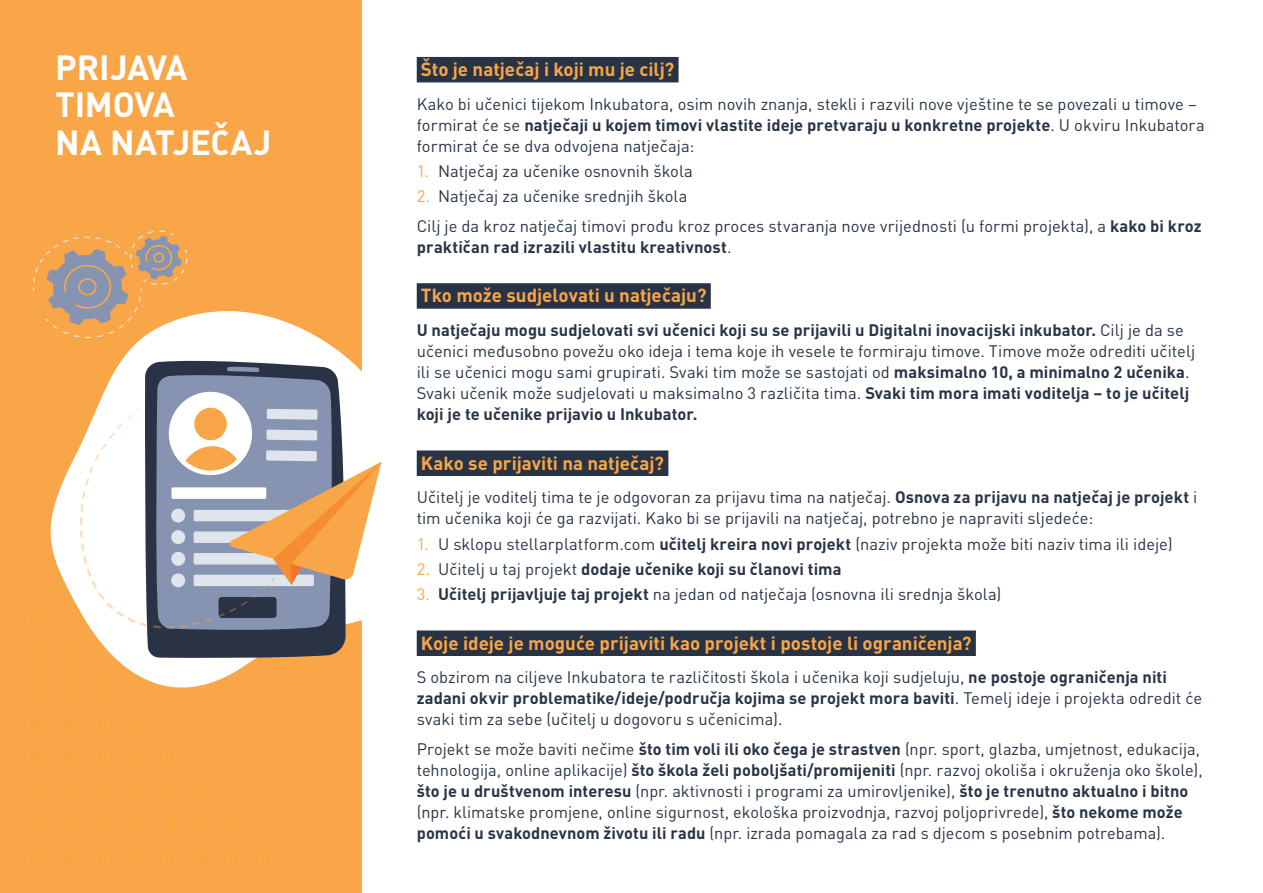
<style>
.page{position:relative;width:1263px;height:893px;background:#fff}
.page>*{position:absolute;margin:0;border:0;box-sizing:border-box;transform-origin:0 0}
.t1{font:700 34.5px/37.5px "DINX";letter-spacing:-.005em;color:#fff}
.t2{font:700 18.75px "DINX";color:#f9a648}
.t3{font:16.5px/21px "DINX";color:#283445}
.t4{font:700 16.5px "DINX";letter-spacing:.005em;color:#283445}
.s1{font-weight:700}
.s2{color:#f9a648}
.s3{font-weight:400}
.s4{font-weight:400;color:#f9a648}
</style>
<div class="page">
<div style="left:0;top:0;width:361px;height:893px;background:#f9a648"></div>
<div style="left:30px;top:854px;width:9px;height:9px;background:#f9a53e;border-radius:50%"></div>
<div style="left:64px;top:854px;width:9px;height:9px;background:#f9a53e;border-radius:50%"></div>
<div style="left:98px;top:854px;width:9px;height:9px;background:#f9a53e;border-radius:50%"></div>
<div style="left:131px;top:854px;width:10px;height:9px;background:#f9a53e;border-radius:50%"></div>
<div style="left:165px;top:854px;width:10px;height:9px;background:#f9a53e;border-radius:50%"></div>
<div style="left:199px;top:854px;width:9px;height:9px;background:#f9a53e;border-radius:50%"></div>
<div style="left:30px;top:820px;width:9px;height:9px;background:#f9a53e;border-radius:50%"></div>
<div style="left:64px;top:820px;width:9px;height:9px;background:#f9a53e;border-radius:50%"></div>
<div style="left:98px;top:820px;width:9px;height:9px;background:#f9a53e;border-radius:50%"></div>
<div style="left:131px;top:820px;width:10px;height:9px;background:#f9a53e;border-radius:50%"></div>
<div style="left:165px;top:820px;width:10px;height:9px;background:#f9a53e;border-radius:50%"></div>
<div style="left:199px;top:820px;width:9px;height:9px;background:#f9a53e;border-radius:50%"></div>
<div style="left:230px;top:854px;width:9px;height:9px;background:#f9a53e;border-radius:50%"></div>
<div style="left:262px;top:854px;width:9px;height:9px;background:#f9a53e;border-radius:50%"></div>
<div style="left:230px;top:820px;width:9px;height:9px;background:#f9a53e;border-radius:50%"></div>
<div style="left:30px;top:786px;width:9px;height:9px;background:#f9a53e;border-radius:50%"></div>
<div style="left:64px;top:786px;width:9px;height:9px;background:#f9a53e;border-radius:50%"></div>
<div style="left:98px;top:786px;width:9px;height:9px;background:#f9a53e;border-radius:50%"></div>
<div style="left:131px;top:786px;width:10px;height:9px;background:#f9a53e;border-radius:50%"></div>
<div style="left:165px;top:786px;width:10px;height:9px;background:#f9a53e;border-radius:50%"></div>
<div style="left:199px;top:786px;width:9px;height:9px;background:#f9a53e;border-radius:50%"></div>
<div style="left:30px;top:752px;width:9px;height:10px;background:#f9a53e;border-radius:50%"></div>
<div style="left:64px;top:752px;width:9px;height:10px;background:#f9a53e;border-radius:50%"></div>
<div style="left:98px;top:752px;width:9px;height:10px;background:#f9a53e;border-radius:50%"></div>
<div style="left:131px;top:752px;width:10px;height:10px;background:#f9a53e;border-radius:50%"></div>
<div style="left:165px;top:752px;width:10px;height:10px;background:#f9a53e;border-radius:50%"></div>
<div style="left:30px;top:718px;width:9px;height:10px;background:#f9a53e;border-radius:50%"></div>
<div style="left:64px;top:718px;width:9px;height:10px;background:#f9a53e;border-radius:50%"></div>
<div style="left:98px;top:718px;width:9px;height:10px;background:#f9a53e;border-radius:50%"></div>
<div style="left:131px;top:718px;width:10px;height:10px;background:#f9a53e;border-radius:50%"></div>
<div style="left:30px;top:685px;width:9px;height:9px;background:#f9a53e;border-radius:50%"></div>
<div style="left:64px;top:685px;width:9px;height:9px;background:#f9a53e;border-radius:50%"></div>
<div style="left:98px;top:685px;width:9px;height:9px;background:#f9a53e;border-radius:50%"></div>
<div style="left:30px;top:651px;width:9px;height:9px;background:#f9a53e;border-radius:50%"></div>
<div style="left:30px;top:617px;width:9px;height:9px;background:#f9a53e;border-radius:50%"></div>
<svg style="left:50px;top:299px;width:367px;height:388px;fill:#fff"></svg>
<svg style="left:145px;top:358px;width:201px;height:300px;background:#545a66"></svg>
<svg style="left:155px;top:373px;width:178px;height:259px;background:#707d97"></svg>
<svg style="left:227px;top:366px;width:33px;height:6px"></svg>
<div style="left:169px;top:392px;width:83px;height:83px;background:#fff;border-radius:50%"></div>
<svg style="left:80px;top:408px;width:301px;height:220px"></svg>
<svg style="left:33px;top:230px;width:154px;height:108px"></svg>
<div style="left:417px;top:57px;width:262px;height:25px;background:#283445"></div>
<div style="left:417px;top:283px;width:294px;height:26px;background:#283445"></div>
<div style="left:417px;top:450px;width:251px;height:26px;background:#283445"></div>
<div style="left:417px;top:630px;width:559px;height:26px;background:#283445"></div>
<h1 class="t1" style="left:55px;top:47px;width:218px">PRIJAVA<br>TIMOVA<br>NA NATJEČAJ</h1>
<p class="t2" style="left:421px;top:57px;width:255px">Što je natječaj i koji mu je cilj?</p>
<p class="t3" style="left:417px;top:93px;width:789px">Kako bi učenici tijekom Inkubatora, osim novih znanja, stekli i razvili nove vještine te se povezali u timove – formirat će se <span class="s1">natječaji u kojem timovi vlastite ideje pretvaraju u konkretne projekte</span>. U okviru Inkubatora formirat će se dva odvojena natječaja:</p>
<p class="t3" style="left:417px;top:160px;width:278px"><span class="s2">1.</span> Natječaj za učenike osnovnih škola</p>
<p class="t3" style="left:417px;top:181px;width:786px;line-height:29.5px"><span class="s2">2.</span> Natječaj za učenike srednjih škola<br>Cilj je da kroz natječaj timovi prođu kroz proces stvaranja nove vrijednosti (u formi projekta), a <span class="s1">kako bi kroz</span></p>
<p class="t4" style="left:417px;top:236px;width:316px">praktičan rad izrazili vlastitu kreativnost<span class="s3">.</span></p>
<p class="t2" style="left:421px;top:283px;width:287px">Tko može sudjelovati u natječaju?</p>
<p class="t3" style="left:417px;top:319px;width:780px"><span class="s1">U natječaju mogu sudjelovati svi učenici koji su se prijavili u Digitalni inovacijski inkubator.</span> Cilj je da se učenici međusobno povežu oko ideja i tema koje ih vesele te formiraju timove. Timove može odrediti učitelj ili se učenici mogu sami grupirati. Svaki tim može se sastojati od <span class="s1">maksimalno 10, a minimalno 2 učenika</span>.<br>Svaki učenik može sudjelovati u maksimalno 3 različita tima. <span class="s1">Svaki tim mora imati voditelja – to je učitelj koji je te učenike prijavio u Inkubator.</span></p>
<p class="t2" style="left:421px;top:451px;width:245px">Kako se prijaviti na natječaj?</p>
<p class="t3" style="left:417px;top:487px;width:782px">Učitelj je voditelj tima te je odgovoran za prijavu tima na natječaj. <span class="s1">Osnova za prijavu na natječaj je projekt</span> i tim učenika koji će ga razvijati. Kako bi se prijavili na natječaj, potrebno je napraviti sljedeće:</p>
<p class="t3" style="left:417px;top:533px;width:757px"><span class="s2">1.</span> U sklopu stellarplatform.com <span class="s1">učitelj kreira novi projekt</span> (naziv projekta može biti naziv tima ili ideje)</p>
<p class="t4" style="left:417px;top:558px;width:426px"><span class="s4">2.</span> <span class="s3">Učitelj u taj projekt</span> dodaje učenike koji su članovi tima</p>
<p class="t3" style="left:417px;top:583px;width:586px"><span class="s2">3.</span> <span class="s1">Učitelj prijavljuje taj projekt</span> na jedan od natječaja (osnovna ili srednja škola)</p>
<p class="t2" style="left:421px;top:631px;width:552px">Koje ideje je moguće prijaviti kao projekt i postoje li ograničenja?</p>
<p class="t3" style="left:417px;top:667px;width:787px">S obzirom na ciljeve Inkubatora te različitosti škola i učenika koji sudjeluju, <span class="s1">ne postoje ograničenja niti zadani okvir problematike/ideje/područja kojima se projekt mora baviti</span>. Temelj ideje i projekta odredit će svaki tim za sebe (učitelj u dogovoru s učenicima).</p>
<p class="t3" style="left:417px;top:738px;width:787px">Projekt se može baviti nečime <span class="s1">što tim voli ili oko čega je strastven</span> (npr. sport, glazba, umjetnost, edukacija, tehnologija, online aplikacije) <span class="s1">što škola želi poboljšati/promijeniti</span> (npr. razvoj okoliša i okruženja oko škole), <span class="s1">što je u društvenom interesu</span> (npr. aktivnosti i programi za umirovljenike), <span class="s1">što je trenutno aktualno i bitno </span>(npr. klimatske promjene, online sigurnost, ekološka proizvodnja, razvoj poljoprivrede), <span class="s1">što nekome može pomoći u svakodnevnom životu ili radu</span> (npr. izrada pomagala za rad s djecom s posebnim potrebama).</p>
</div>
